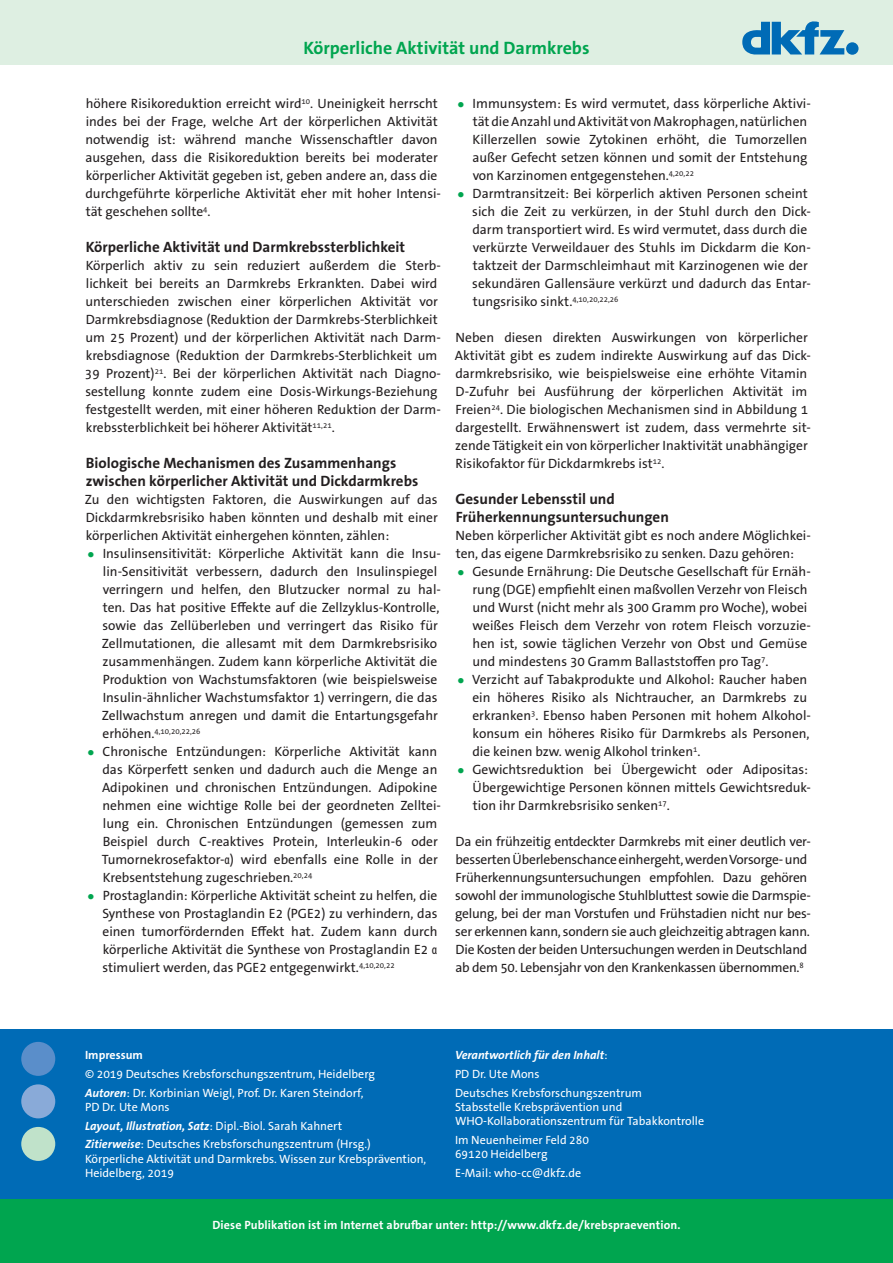
<style>
.page{position:relative;width:893px;height:1263px;background:#fff}
.page>*{position:absolute;margin:0;border:0;box-sizing:border-box;transform-origin:0 0}
.t1{font:700 18px "The Sans B W7";color:#00a54f}
.Headline_1{font:700 15px/18px "The Sans B W7";color:#231f20}
.Text{font:13.5px/18px "The Sans B W5 Plain";color:#231f20}
.Text-2{font:13.5px/18px "The Sans B W5 Plain";letter-spacing:-.02em;color:#231f20}
.Impressum{font:12px/14.4px "The Sans B W5 Plain";color:#fff}
.Impressum_bold{font:700 12px "The Sans B W7";letter-spacing:.01em;color:#fff}
.Impressum-2{font:italic 700 12px "The Sans B W7";color:#fff}
.Impressum-3{font:700 12px "The Sans B W7";color:#fff}
.t2{font:7.8px "The Sans B W5 Plain";color:#231f20}
.s1{font-family:"The Sans B W7";font-weight:700;font-size:18px;color:#00a54f}
.s2{font-size:13.5px}
.s3{font-family:"Myriad Pro";font-stretch:condensed}
.s4{font-family:"The Sans B W7";font-weight:700;font-style:italic}
.s5{font-family:"The Sans B W5 Plain";font-weight:400;font-style:normal}
</style>
<div class="page">
<div style="left:0;top:1029px;width:893px;height:234px;background:#006bb6"></div>
<div style="left:0;top:1199px;width:893px;height:64px;background:#00a54f"></div>
<div style="left:21px;top:1127px;width:34px;height:34px;background:#c0e2ca;border-radius:50%"></div>
<div style="left:21px;top:1084px;width:34px;height:34px;background:#89aad8;border-radius:50%"></div>
<div style="left:21px;top:1042px;width:34px;height:34px;background:#5a8eca;border-radius:50%"></div>
<div style="left:0;top:0;width:893px;height:64px;background:#deefe2"></div>
<div style="left:846px;top:42px;width:12px;height:13px;background:#006bb6;border-radius:50%"></div>
<svg style="left:742px;top:21px;width:102px;height:33px"></svg>
<h1 class="t1" style="left:303px;top:36px;width:288px">Körperliche Aktivität und Darmkrebs</h1>
<p class="Text" style="left:85px;top:95px;width:357px">höhere Risikoreduktion erreicht wird<sup>10</sup>. Uneinigkeit herrscht indes bei der Frage, welche Art der körperlichen Aktivität notwendig ist: während manche Wissenschaftler davon ausgehen, dass die Risikoreduktion bereits bei moderater körperlicher Aktivität gegeben ist, geben andere an, dass die durchgeführte körperliche Aktivität eher mit hoher Intensi&shy;tät geschehen sollte<sup>4</sup>.</p>
<p class="Headline_1" style="left:86px;top:238px;width:321px">Körperliche Aktivität und Darmkrebssterblichkeit</p>
<p class="Text" style="left:85px;top:257px;width:358px">Körperlich aktiv zu sein reduziert außerdem die Sterb&shy;lichkeit bei bereits an Darmkrebs Erkrankten. Dabei wird unterschieden zwischen einer körperlichen Aktivität vor Darmkrebsdiagnose (Reduktion der Darmkrebs-Sterblichkeit um 25 Prozent) und der körperlichen Aktivität nach Darm&shy;krebsdiagnose (Reduktion der Darmkrebs-Sterblichkeit um 39 Prozent)<sup>21</sup>. Bei der körperlichen Aktivität nach Diagno&shy;sestellung konnte zudem eine Dosis-Wirkungs-Beziehung festgestellt werden, mit einer höheren Reduktion der Darm&shy;krebssterblichkeit bei höherer Aktivität<sup>11,21</sup>.</p>
<p class="Headline_1" style="left:86px;top:454px;width:334px">Biologische Mechanismen des Zusammenhangs zwischen körperlicher Aktivität und Dickdarmkrebs</p>
<p class="Text" style="left:85px;top:491px;width:354px;text-align:justify">Zu den wichtigsten Faktoren, die Auswirkungen auf das Dickdarmkrebsrisiko haben könnten und deshalb mit einer körperlichen Aktivität einhergehen könnten, zählen:</p>
<p class="Text" style="left:102px;top:545px;width:340px;text-indent:-15px"><span class="s1">•</span> Insulinsensitivität: Körperliche Aktivität kann die Insu&shy;lin-Sensitivität verbessern, dadurch den Insulinspiegel verringern und helfen, den Blutzucker normal zu hal&shy;ten. Das hat positive Effekte auf die Zellzyklus-Kontrolle, sowie das Zellüberleben und verringert das Risiko für Zellmutationen, die allesamt mit dem Darmkrebsrisiko zusammenhängen. Zudem kann körperliche Aktivität die Produktion von Wachstumsfaktoren (wie beispielsweise Insulin-ähnlicher Wachstumsfaktor 1) verringern, die das Zellwachstum anregen und damit die Entartungsgefahr</p>
<p class="t2" style="left:102px;top:726px;width:100px"><span class="s2">erhöhen.</span>4,10,20,22,26</p>
<p class="Text" style="left:102px;top:743px;width:341px;text-indent:-14px"><span class="s1">•</span> Chronische Entzündungen: Körperliche Aktivität kann das Körperfett senken und dadurch auch die Menge an Adipokinen und chronischen Entzündungen. Adipokine nehmen eine wichtige Rolle bei der geordneten Zelltei&shy;lung ein. Chronischen Entzündungen (gemessen zum Beispiel durch C-reaktives Protein, Interleukin-6 oder Tumornekrosefaktor-<span class="s3">α</span>) wird ebenfalls eine Rolle in der Krebsentstehung zugeschrieben.<sup>20,24</sup></p>
<p class="Text" style="left:102px;top:887px;width:337px;text-align:justify;text-indent:-15px"><span class="s1">•</span> Prostaglandin: Körperliche Aktivität scheint zu helfen, die Synthese von Prostaglandin E2 (PGE2) zu verhindern, das einen tumorfördernden Effekt hat. Zudem kann durch körperliche Aktivität die Synthese von Prostaglandin E2 <span class="s3">α </span>stimuliert werden, das PGE2 entgegenwirkt.<sup>4,10,20,22</sup></p>
<p class="Text" style="left:472px;top:95px;width:340px;text-indent:-15px"><span class="s1">•</span> Immunsystem: Es wird vermutet, dass körperliche Aktivi&shy;tät die Anzahl und Aktivität von Makrophagen, natürlichen Killerzellen sowie Zytokinen erhöht, die Tumorzellen außer Gefecht setzen können und somit der Entstehung von Karzinomen entgegenstehen.<sup>4,20,22</sup></p>
<p class="Text" style="left:472px;top:185px;width:340px;text-indent:-15px"><span class="s1">•</span> Darmtransitzeit: Bei körperlich aktiven Personen scheint sich die Zeit zu verkürzen, in der Stuhl durch den Dick&shy;darm transportiert wird. Es wird vermutet, dass durch die verkürzte Verweildauer des Stuhls im Dickdarm die Kon&shy;taktzeit der Darmschleimhaut mit Karzinogenen wie der sekundären Gallensäure verkürzt und dadurch das Entar&shy;tungsrisiko sinkt.<sup>4,10,20,22,26</sup></p>
<p class="Text" style="left:455px;top:329px;width:357px">Neben diesen direkten Auswirkungen von körperlicher Aktivität gibt es zudem indirekte Auswirkung auf das Dick&shy;darmkrebsrisiko, wie beispielsweise eine erhöhte Vitamin D-Zufuhr bei Ausführung der körperlichen Aktivität im Freien<sup>24</sup>. Die biologischen Mechanismen sind in Abbildung 1 dargestellt. Erwähnenswert ist zudem, dass vermehrte sit&shy;zende Tätigkeit ein von körperlicher Inaktivität unabhängiger Risikofaktor für Dickdarmkrebs ist<sup>12</sup>.</p>
<p class="Headline_1" style="left:455px;top:490px;width:215px">Gesunder Lebensstil und<br>Früherkennungsuntersuchungen</p>
<p class="Text" style="left:456px;top:527px;width:357px">Neben körperlicher Aktivität gibt es noch andere Möglichkei&shy;ten, das eigene Darmkrebsrisiko zu senken. Dazu gehören:</p>
<p class="Text" style="left:472px;top:563px;width:340px;text-indent:-15px"><span class="s1">•</span> Gesunde Ernährung: Die Deutsche Gesellschaft für Ernäh&shy;rung (DGE) empfiehlt einen maßvollen Verzehr von Fleisch und Wurst (nicht mehr als 300 Gramm pro Woche), wobei weißes Fleisch dem Verzehr von rotem Fleisch vorzuzie&shy;hen ist, sowie täglichen Verzehr von Obst und Gemüse und mindestens 30 Gramm Ballaststoffen pro Tag<sup>7</sup>.</p>
<p class="Text" style="left:472px;top:671px;width:340px;text-indent:-15px"><span class="s1">•</span> Verzicht auf Tabakprodukte und Alkohol: Raucher haben ein höheres Risiko als Nichtraucher, an Darmkrebs zu erkranken<sup>3</sup>. Ebenso haben Personen mit hohem Alkohol&shy;konsum ein höheres Risiko für Darmkrebs als Personen, die keinen bzw. wenig Alkohol trinken<sup>1</sup>.</p>
<p class="Text" style="left:473px;top:761px;width:340px;text-indent:-15px"><span class="s1">•</span> Gewichtsreduktion bei Übergewicht oder Adipositas:<br>Übergewichtige Personen können mittels Gewichtsreduk&shy;tion ihr Darmkrebsrisiko senken<sup>17</sup>.</p>
<p class="Text-2" style="left:455px;top:833px;width:357px">Da ein frühzeitig entdeckter Darmkrebs mit einer deutlich ver&shy;besserten Überlebenschance einhergeht, werden Vorsorge- und Früherkennungsuntersuchungen empfohlen. Dazu gehören sowohl der immunologische Stuhlbluttest sowie die Darmspie&shy;gelung, bei der man Vorstufen und Frühstadien nicht nur bes&shy;ser erkennen kann, sondern sie auch gleichzeitig abtragen kann.<br>Die Kosten der beiden Untersuchungen werden in Deutschland ab dem 50. Lebensjahr von den Krankenkassen übernommen.<sup>8</sup></p>
<p class="Impressum-3" style="left:85px;top:1047px;width:59px">Impressum</p>
<p class="Impressum" style="left:85px;top:1067px;width:291px">© 2019 Deutsches Krebsforschungszentrum, Heidelberg</p>
<p class="Impressum" style="left:85px;top:1085px;width:280px"><span class="s4">Autoren</span>: Dr. Korbinian Weigl, Prof. Dr. Karen Steindorf,<br>PD Dr. Ute Mons</p>
<p class="Impressum-2" style="left:85px;top:1118px;width:259px">Layout, Illustration, Satz<span class="s5">: Dipl.-Biol. Sarah Kahnert</span></p>
<p class="Impressum" style="left:85px;top:1137px;width:343px"><span class="s4">Zitierweise</span>: Deutsches Krebsforschungszentrum (Hrsg.)<br>Körperliche Aktivität und Darmkrebs. Wissen zur Krebsprävention,<br>Heidelberg, 2019</p>
<p class="Impressum-2" style="left:455px;top:1047px;width:154px">Verantwortlich für den Inhalt<span class="s5">:</span></p>
<p class="Impressum" style="left:455px;top:1067px;width:86px">PD Dr. Ute Mons</p>
<p class="Impressum" style="left:455px;top:1085px;width:189px">Deutsches Krebsforschungszentrum</p>
<p class="Impressum" style="left:455px;top:1100px;width:169px">Stabsstelle Krebsprävention und</p>
<p class="Impressum" style="left:455px;top:1114px;width:251px">WHO-Kollaborationszentrum für Tabakkontrolle</p>
<p class="Impressum" style="left:455px;top:1133px;width:136px">Im Neuenheimer Feld 280</p>
<p class="Impressum" style="left:455px;top:1147px;width:94px">69120 Heidelberg</p>
<p class="Impressum" style="left:455px;top:1166px;width:128px">E-Mail: who-cc@dkfz.de</p>
<p class="Impressum_bold" style="left:212px;top:1217px;width:469px">Diese Publikation ist im Internet abrufbar unter: http://www.dkfz.de/krebspraevention.</p>
</div>
